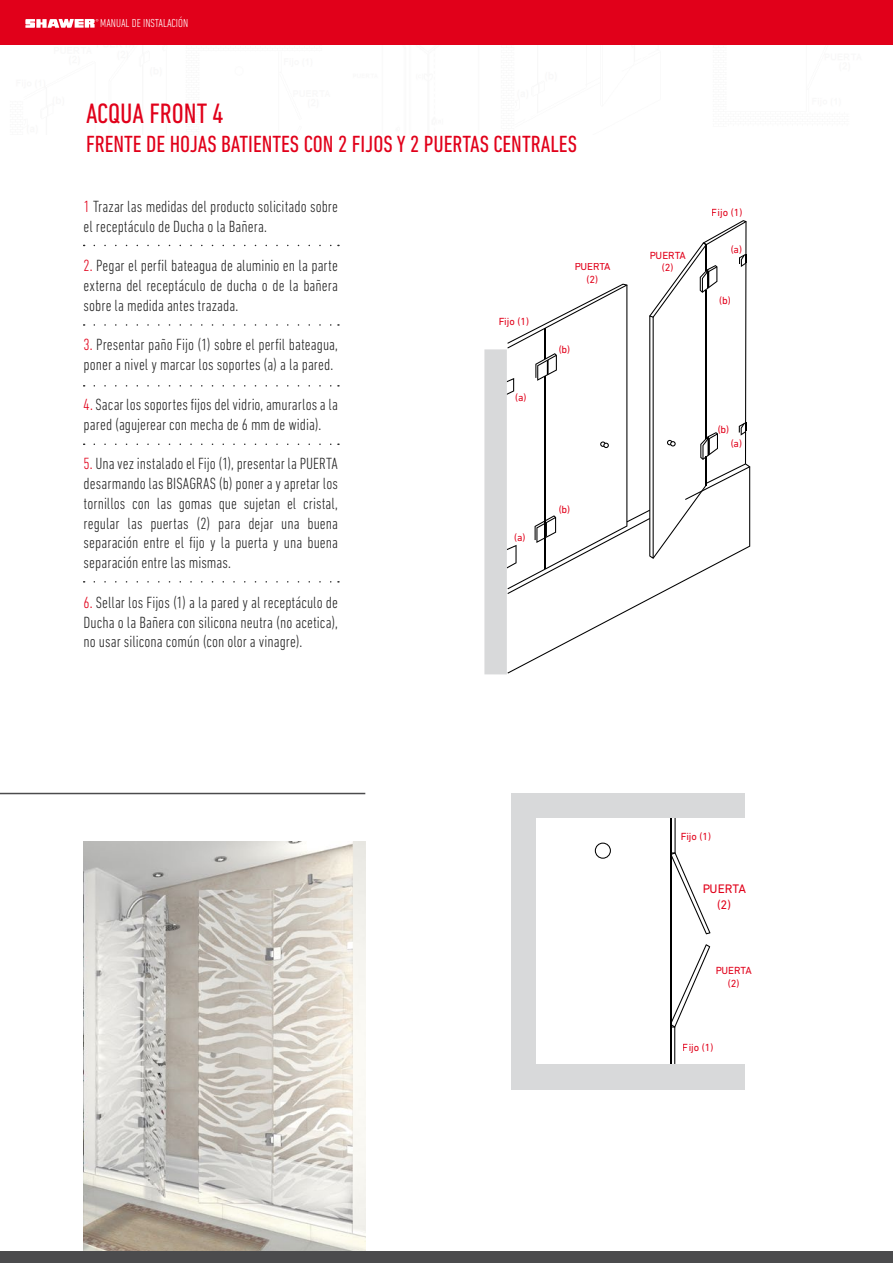
<style>
.page{position:relative;width:893px;height:1263px;background:#fff}
.page>*{position:absolute;margin:0;border:0;box-sizing:border-box;transform-origin:0 0}
.t1{font:condensed 28.5px "DIN Next LT Pro";color:#e1001a}
.t2{font:condensed 23.85px "DIN Next LT Pro";color:#e1001a}
.t3{font:300 condensed 16.5px/19.8px "DIN Next LT Pro";color:#262626}
.t4{font:12.6px/15.1px "DIN Next LT Pro";color:#e1001a;text-align:center}
.t5{font:300 condensed 11.85px "DIN Next LT Pro";color:#fff}
.t6{font:10.5px/12.6px "DIN Next LT Pro";color:#e1001a;text-align:center}
.s1{color:#e1001a}
</style>
<div class="page">
<div style="left:0;top:0;width:893px;height:45px;background:#e1001a"></div>
<svg style="left:25px;top:19px;width:73px;height:9px"></svg>
<hr style="left:0;top:793px;width:365px;height:1px;background:#4b4b4d">
<img style="left:84px;top:841px;width:281px;height:410px">
<div style="left:0;top:1251px;width:893px;height:12px;background:#4b4b4d"></div>
<svg style="left:94px;top:324px;width:245px;height:2px"></svg>
<svg style="left:94px;top:385px;width:245px;height:2px"></svg>
<svg style="left:94px;top:443px;width:245px;height:2px"></svg>
<svg style="left:94px;top:581px;width:245px;height:2px"></svg>
<svg style="left:94px;top:245px;width:245px;height:1px"></svg>
<svg style="left:507px;top:594px;width:153px;height:79px"></svg>
<svg style="left:507px;top:220px;width:243px;height:374px"></svg>
<div style="left:484px;top:349px;width:23px;height:325px;background:#d8d9da"></div>
<div style="left:511px;top:810px;width:25px;height:254px;background:#d8d9da"></div>
<hr style="left:670px;top:817px;width:1px;height:247px;background:#000">
<svg style="left:671px;top:944px;width:39px;height:120px"></svg>
<svg style="left:671px;top:818px;width:39px;height:116px"></svg>
<svg style="left:595px;top:843px;width:16px;height:16px"></svg>
<div style="left:511px;top:793px;width:234px;height:25px;background:#d8d9da"></div>
<div style="left:511px;top:1064px;width:234px;height:26px;background:#d8d9da"></div>
<p class="t5" style="left:100px;top:17px;width:90px">MANUAL DE INSTALACIÓN</p>
<h1 class="t1" style="left:86px;top:98px;width:139px">ACQUA FRONT 4</h1>
<h2 class="t2" style="left:86px;top:130px;width:492px">FRENTE DE HOJAS BATIENTES CON 2 FIJOS Y 2 PUERTAS CENTRALES</h2>
<p class="t3" style="left:84px;top:196px;width:256px"><span class="s1">1</span> Trazar las medidas del producto solicitado sobre el receptáculo de Ducha o la Bañera.</p>
<p class="t3" style="left:84px;top:256px;width:256px;text-align:justify"><span class="s1">2.</span> Pegar el perfil bateagua de aluminio en la parte externa del receptáculo de ducha o de la bañera sobre la medida antes trazada.</p>
<p class="t3" style="left:84px;top:335px;width:256px"><span class="s1">3.</span> Presentar paño Fijo (1) sobre el perfil bateagua, poner a nivel y marcar los soportes (a) a la pared.</p>
<p class="t3" style="left:84px;top:394px;width:256px"><span class="s1">4.</span> Sacar los soportes fijos del vidrio, amurarlos a la pared (agujerear con mecha de 6 mm de widia).</p>
<p class="t3" style="left:84px;top:454px;width:256px;text-align:justify"><span class="s1">5.</span> Una vez instalado el Fijo (1), presentar la PUERTA desarmando las BISAGRAS (b) poner a y apretar los tornillos con las gomas que sujetan el cristal, regular las puertas (2) para dejar una buena separación entre el fijo y la puerta y una buena separación entre las mismas.</p>
<p class="t3" style="left:84px;top:592px;width:256px;text-align:justify"><span class="s1">6.</span> Sellar los Fijos (1) a la pared y al receptáculo de Ducha o la Bañera con silicona neutra (no acetica), no usar silicona común (con olor a vinagre).</p>
<p class="t6" style="left:498px;top:315px;width:32px">Fijo (1)</p>
<p class="t6" style="left:515px;top:391px;width:13px">(a)</p>
<p class="t6" style="left:574px;top:260px;width:38px">PUERTA (2)</p>
<p class="t6" style="left:559px;top:343px;width:13px">(b)</p>
<p class="t6" style="left:514px;top:531px;width:13px">(a)</p>
<p class="t6" style="left:559px;top:503px;width:13px">(b)</p>
<p class="t6" style="left:649px;top:249px;width:38px">PUERTA (2)</p>
<p class="t6" style="left:712px;top:206px;width:32px">Fijo (1)</p>
<p class="t6" style="left:731px;top:243px;width:13px">(a)</p>
<p class="t6" style="left:719px;top:294px;width:13px">(b)</p>
<p class="t6" style="left:717px;top:423px;width:13px">(b)</p>
<p class="t6" style="left:731px;top:437px;width:13px">(a)</p>
<p class="t6" style="left:680px;top:829px;width:32px">Fijo (1)</p>
<p class="t4" style="left:702px;top:881px;width:45px">PUERTA (2)</p>
<p class="t6" style="left:715px;top:964px;width:38px">PUERTA (2)</p>
<p class="t6" style="left:683px;top:1041px;width:32px">Fijo (1)</p>
</div>
